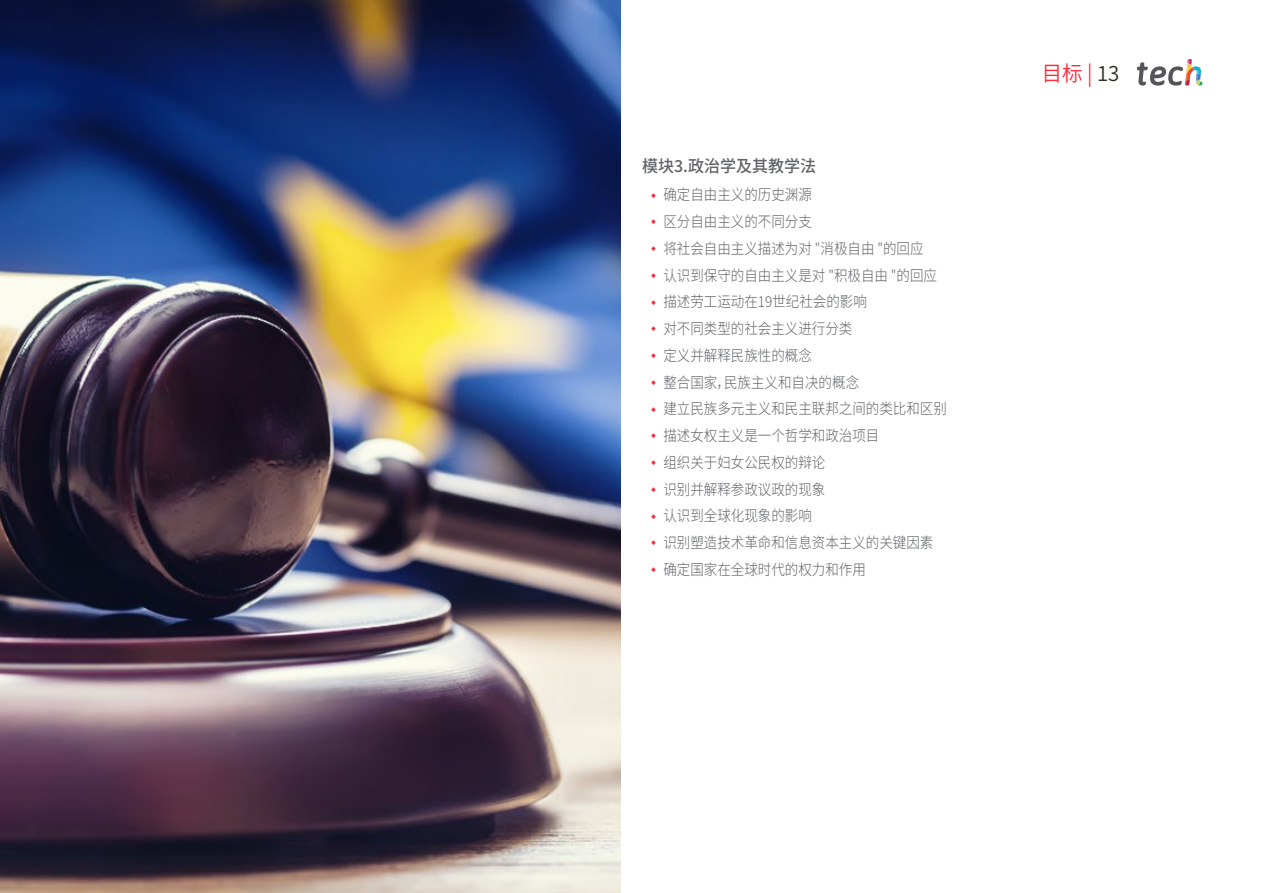
<style>
.page{position:relative;width:1263px;height:893px;background:#fff}
.page>*{position:absolute;margin:0;border:0;box-sizing:border-box;transform-origin:0 0}
.t1{font:21px "Source Han Sans CN";color:#ff293a}
.t2{font:500 16.5px "Source Han Sans CN";color:#61646a}
.t3{font:300 15px/26.7px "Source Han Sans CN";color:#61646a;scale:.9 1}
.s1{color:#312e20}
</style>
<div class="page">
<img style="left:0;top:0;width:621px;height:893px">
<svg style="left:1137px;top:59px;width:65px;height:27px"></svg>
<p class="t2" style="left:642px;top:156px;width:175px">模块3.政治学及其教学法</p>
<p class="t3" style="left:663px;top:182px;width:316px">确定自由主义的历史渊源<br>区分自由主义的不同分支<br>将社会自由主义描述为对 "消极自由 "的回应<br>认识到保守的自由主义是对 "积极自由 "的回应描述劳工运动在19世纪社会的影响<br>对不同类型的社会主义进行分类<br>定义并解释民族性的概念<br>整合国家，民族主义和自决的概念<br>建立民族多元主义和民主联邦之间的类比和区别描述女权主义是一个哲学和政治项目<br>组织关于妇女公民权的辩论<br>识别并解释参政议政的现象<br>认识到全球化现象的影响<br>识别塑造技术革命和信息资本主义的关键因素确定国家在全球时代的权力和作用</p>
<h1 class="t1" style="left:1042px;top:61px;width:79px">目标 | <span class="s1">13</span></h1>
</div>
